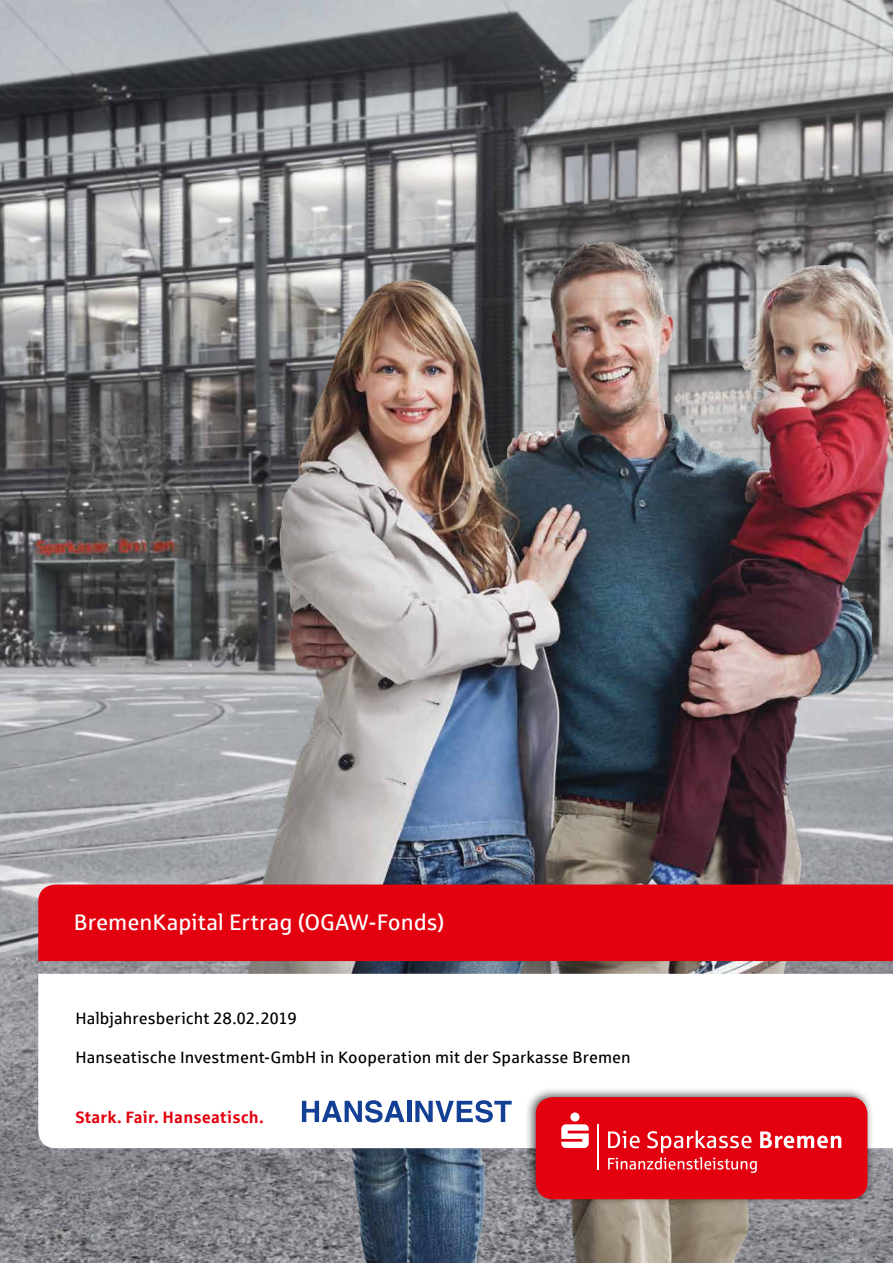
<style>
.page{position:relative;width:893px;height:1263px;background:#fff}
.page>*{position:absolute;margin:0;border:0;box-sizing:border-box;transform-origin:0 0}
.t1{font:22.5px "Sparkasse Rg";color:#fff}
.t2{font:16.5px "Sparkasse Rg";letter-spacing:.005em;color:#000}
.t3{font:700 16.5px "Sparkasse Rg";letter-spacing:.005em;color:#e3000f}
</style>
<div class="page">
<img style="left:0;top:0;width:893px;height:1263px">
<img style="left:179px;top:102px;width:714px;height:1161px">
<div style="left:38px;top:884px;width:855px;height:77px;background:#e3000f"></div>
<svg style="left:38px;top:974px;width:855px;height:174px"></svg>
<div style="left:525px;top:1086px;width:349px;height:119px;background:#000;opacity:.6"></div>
<div style="left:536px;top:1097px;width:331px;height:102px;background:#e3000f;border-radius:17px"></div>
<div style="left:570px;top:1112px;width:9px;height:9px;background:#fff;border-radius:50%"></div>
<svg style="left:561px;top:1124px;width:28px;height:24px"></svg>
<svg style="left:608px;top:1130px;width:233px;height:43px"></svg>
<hr style="left:597px;top:1124px;width:2px;height:45px;background:#fff">
<svg style="left:302px;top:1100px;width:102px;height:22px"></svg>
<hr style="left:407px;top:1101px;width:4px;height:21px;background:#134094">
<svg style="left:415px;top:1100px;width:97px;height:22px"></svg>
<h1 class="t1" style="left:74px;top:908px;width:372px">BremenKapital Ertrag (OGAW-Fonds)</h1>
<p class="t2" style="left:75px;top:1008px;width:223px">Halbjahresbericht 28.02.2019</p>
<p class="t2" style="left:75px;top:1047px;width:557px">Hanseatische Investment-GmbH in Kooperation mit der Sparkasse Bremen</p>
<p class="t3" style="left:75px;top:1106px;width:190px">Stark. Fair. Hanseatisch.</p>
</div>
